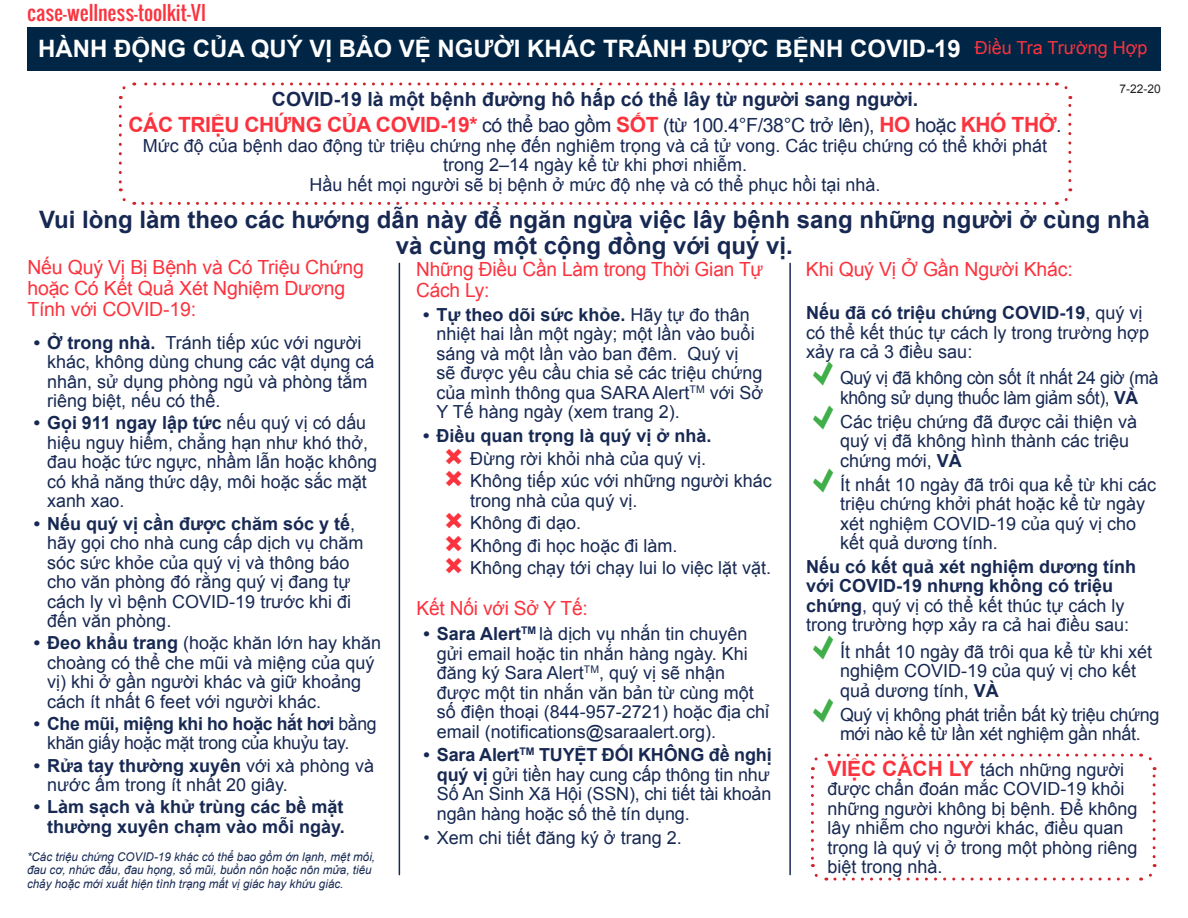
<style>
.page{position:relative;width:1188px;height:918px;background:#fff}
.page>*{position:absolute;margin:0;border:0;box-sizing:border-box;transform-origin:0 0}
.t1{font:700 24px/25.5px "Arial";color:#172953;text-align:center}
.t2{font:700 24px "Arial";color:#fff}
.t3{font:19.5px/21px "Arial";letter-spacing:-.01em;color:#fb333e}
.t4{font:19.5px "Arial";letter-spacing:-.02em;color:#172953}
.t5{font:700 19.5px "Arial";color:#172953}
.t6{font:19.5px "Oswald";letter-spacing:-.01em;color:#fb333e}
.t7{font:18px/19.5px "Arial";color:#172953}
.t8{font:700 18px/19.5px "Arial";color:#172953;text-align:right}
.t9{font:18px/19.5px "Arial";letter-spacing:-.02em;color:#172953}
.t10{font:18px "Arial";color:#fb333e}
.t11{font:italic 12px/13.5px "Arial";color:#172953}
.t12{font:12px "Arial";color:#231f20}
.s1{font-weight:700;font-size:21px;color:#fb333e}
.s2{font-weight:700}
.s3{font-weight:400}
</style>
<div class="page">
<hr style="left:399px;top:263px;width:1px;height:612px;background:#172953">
<hr style="left:789px;top:263px;width:2px;height:612px;background:#172953">
<svg style="left:118px;top:86px;width:8px;height:13px"></svg>
<svg style="left:119px;top:107px;width:16px;height:98px"></svg>
<svg style="left:143px;top:188px;width:930px;height:17px"></svg>
<svg style="left:1056px;top:82px;width:15px;height:99px"></svg>
<svg style="left:134px;top:82px;width:913px;height:4px"></svg>
<svg style="left:811px;top:757px;width:7px;height:13px"></svg>
<svg style="left:811px;top:777px;width:16px;height:104px"></svg>
<svg style="left:835px;top:864px;width:322px;height:17px"></svg>
<svg style="left:1141px;top:753px;width:15px;height:104px"></svg>
<svg style="left:826px;top:754px;width:306px;height:3px"></svg>
<div style="left:27px;top:27px;width:1134px;height:43px;background:#002545"></div>
<p class="t6" style="left:27px;top:-2px;width:180px">case-wellness-toolkit-VI</p>
<p class="t2" style="left:38px;top:32px;width:924px">HÀNH ĐỘNG CỦA QUÝ VỊ BẢO VỆ NGƯỜI KHÁC TRÁNH ĐƯỢC BỆNH COVID-19</p>
<p class="t10" style="left:975px;top:36px;width:174px">Điều Tra Trường Hợp</p>
<p class="t12" style="left:1120px;top:81px;width:43px">7-22-20</p>
<p class="t5" style="left:272px;top:86px;width:648px">COVID-19 là một bệnh đường hô hấp có thể lây từ người sang người.</p>
<p class="t4" style="left:129px;top:113px;width:935px"><span class="s1">CÁC TRIỆU CHỨNG CỦA COVID-19*</span> có thể bao gồm <span class="s1">SỐT</span> (từ 100.4°F/38°C trở lên), <span class="s1">HO</span> hoặc <span class="s1">KHÓ THỞ</span>.</p>
<p class="t7" style="left:143px;top:136px;width:906px;text-align:center">Mức độ của bệnh dao động từ triệu chứng nhẹ đến nghiêm trọng và cả tử vong. Các triệu chứng có thể khởi phát trong 2–14 ngày kể từ khi phơi nhiễm.</p>
<p class="t7" style="left:310px;top:175px;width:572px">Hầu hết mọi người sẽ bị bệnh ở mức độ nhẹ và có thể phục hồi tại nhà.</p>
<p class="t1" style="left:39px;top:208px;width:1112px">Vui lòng làm theo các hướng dẫn này để ngăn ngừa việc lây bệnh sang những người ở cùng nhà và cùng một cộng đồng với quý vị.</p>
<p class="t3" style="left:27px;top:257px;width:338px">Nếu Quý Vị Bị Bệnh và Có Triệu Chứng</p>
<p class="t3" style="left:806px;top:258px;width:269px">Khi Quý Vị Ở Gần Người Khác:</p>
<p class="t3" style="left:27px;top:278px;width:319px">hoặc Có Kết Quả Xét Nghiệm Dương<br>Tính với COVID-19:</p>
<p class="t3" style="left:416px;top:259px;width:349px">Những Điều Cần Làm trong Thời Gian Tự<br>Cách Ly:</p>
<p class="t7" style="left:806px;top:303px;width:344px"><span class="s2">Nếu đã có triệu chứng COVID-19</span>, quý vị có thể kết thúc tự cách ly trong trường hợp xảy ra cả 3 điều sau:</p>
<p class="t9" style="left:840px;top:369px;width:320px">Quý vị đã không còn sốt ít nhất 24 giờ (mà không sử dụng thuốc làm giảm sốt), <span class="s2">VÀ</span></p>
<p class="t7" style="left:840px;top:412px;width:299px">Các triệu chứng đã được cải thiện và quý vị đã không hình thành các triệu chứng mới, <span class="s2">VÀ</span></p>
<p class="t7" style="left:840px;top:475px;width:318px">Ít nhất 10 ngày đã trôi qua kể từ khi các triệu chứng khởi phát hoặc kể từ ngày xét nghiệm COVID-19 của quý vị cho kết quả dương tính.</p>
<p class="t8" style="left:806px;top:557px;width:331px;text-align:left">Nếu có kết quả xét nghiệm dương tính với COVID-19 nhưng không có triệu chứng<span class="s3">, quý vị có thể kết thúc tự cách ly trong trường hợp xảy ra cả hai điều sau:</span></p>
<p class="t7" style="left:840px;top:642px;width:314px">Ít nhất 10 ngày đã trôi qua kể từ khi xét nghiệm COVID-19 của quý vị cho kết quả dương tính, <span class="s2">VÀ</span></p>
<p class="t9" style="left:840px;top:705px;width:321px">Quý vị không phát triển bất kỳ triệu chứng mới nào kể từ lần xét nghiệm gần nhất.</p>
<p class="t7" style="left:436px;top:305px;width:328px;text-indent:-14px"><span class="s2">• Tự theo dõi sức khỏe.</span> Hãy tự đo thân nhiệt hai lần một ngày; một lần vào buổi sáng và một lần vào ban đêm. Quý vị<br>sẽ được yêu cầu chia sẻ các triệu chứng của mình thông qua SARA Alert<sup>TM</sup> với Sở Y Tế hàng ngày (xem trang 2).</p>
<p class="t8" style="left:423px;top:427px;width:290px">• Điều quan trọng là quý vị ở nhà.</p>
<p class="t7" style="left:470px;top:449px;width:237px">Đừng rời khỏi nhà của quý vị.</p>
<p class="t7" style="left:470px;top:471px;width:303px">Không tiếp xúc với những người khác trong nhà của quý vị.</p>
<p class="t7" style="left:470px;top:513px;width:113px">Không đi dạo.</p>
<p class="t7" style="left:470px;top:536px;width:209px">Không đi học hoặc đi làm.</p>
<p class="t7" style="left:470px;top:558px;width:302px">Không chạy tới chạy lui lo việc lặt vặt.</p>
<p class="t7" style="left:47px;top:333px;width:329px;text-indent:-14px"><span class="s2">• Ở trong nhà.</span> Tránh tiếp xúc với người khác, không dùng chung các vật dụng cá nhân, sử dụng phòng ngủ và phòng tắm riêng biệt, nếu có thể.</p>
<p class="t7" style="left:47px;top:414px;width:331px;text-indent:-14px"><span class="s2">• Gọi 911 ngay lập tức</span> nếu quý vị có dấu hiệu nguy hiểm, chẳng hạn như khó thở, đau hoặc tức ngực, nhầm lẫn hoặc không có khả năng thức dậy, môi hoặc sắc mặt xanh xao.</p>
<p class="t7" style="left:47px;top:514px;width:318px;text-indent:-14px"><span class="s2">• Nếu quý vị cần được chăm sóc y tế</span>, hãy gọi cho nhà cung cấp dịch vụ chăm sóc sức khỏe của quý vị và thông báo cho văn phòng đó rằng quý vị đang tự cách ly vì bệnh COVID-19 trước khi đi đến văn phòng.</p>
<p class="t7" style="left:47px;top:633px;width:335px;text-indent:-14px"><span class="s2">• Đeo khẩu trang</span> (hoặc khăn lớn hay khăn choàng có thể che mũi và miệng của quý vị) khi ở gần người khác và giữ khoảng cách ít nhất 6 feet với người khác.</p>
<p class="t9" style="left:47px;top:714px;width:331px;text-indent:-14px"><span class="s2">• Che mũi, miệng khi ho hoặc hắt hơi</span> bằng khăn giấy hoặc mặt trong của khuỷu tay.</p>
<p class="t7" style="left:47px;top:756px;width:328px;text-indent:-14px"><span class="s2">• Rửa tay thường xuyên</span> với xà phòng và nước ấm trong ít nhất 20 giây.</p>
<p class="t8" style="left:34px;top:798px;width:313px">• Làm sạch và khử trùng các bề mặt thường xuyên chạm vào mỗi ngày.</p>
<p class="t3" style="left:417px;top:598px;width:173px">Kết Nối với Sở Y Tế:</p>
<p class="t7" style="left:437px;top:624px;width:334px;text-indent:-14px"><span class="s2">• Sara Alert</span><sup>TM</sup> là dịch vụ nhắn tin chuyên gửi email hoặc tin nhắn hàng ngày. Khi đăng ký Sara Alert<sup>TM</sup>, quý vị sẽ nhận được một tin nhắn văn bản từ cùng một số điện thoại (844-957-2721) hoặc địa chỉ email (notifications@saraalert.org).</p>
<p class="t7" style="left:437px;top:746px;width:336px;text-align:justify;text-indent:-14px"><span class="s2">• Sara Alert</span><sup>TM</sup> <span class="s2">TUYỆT ĐỐI KHÔNG đề nghị quý vị</span> gửi tiền hay cung cấp thông tin như Số An Sinh Xã Hội (SSN), chi tiết tài khoản ngân hàng hoặc số thẻ tín dụng.</p>
<p class="t7" style="left:423px;top:828px;width:260px">• Xem chi tiết đăng ký ở trang 2.</p>
<p class="t7" style="left:827px;top:760px;width:312px"><span class="s1">VIỆC CÁCH LY</span> tách những người được chẩn đoán mắc COVID-19 khỏi những người không bị bệnh. Để không lây nhiễm cho người khác, điều quan trọng là quý vị ở trong một phòng riêng biệt trong nhà.</p>
<p class="t11" style="left:27px;top:850px;width:350px">*Các triệu chứng COVID-19 khác có thể bao gồm ớn lạnh, mệt mỏi, đau cơ, nhức đầu, đau họng, sổ mũi, buồn nôn hoặc nôn mửa, tiêu chảy hoặc mới xuất hiện tình trạng mất vị giác hay khứu giác.</p>
</div>
